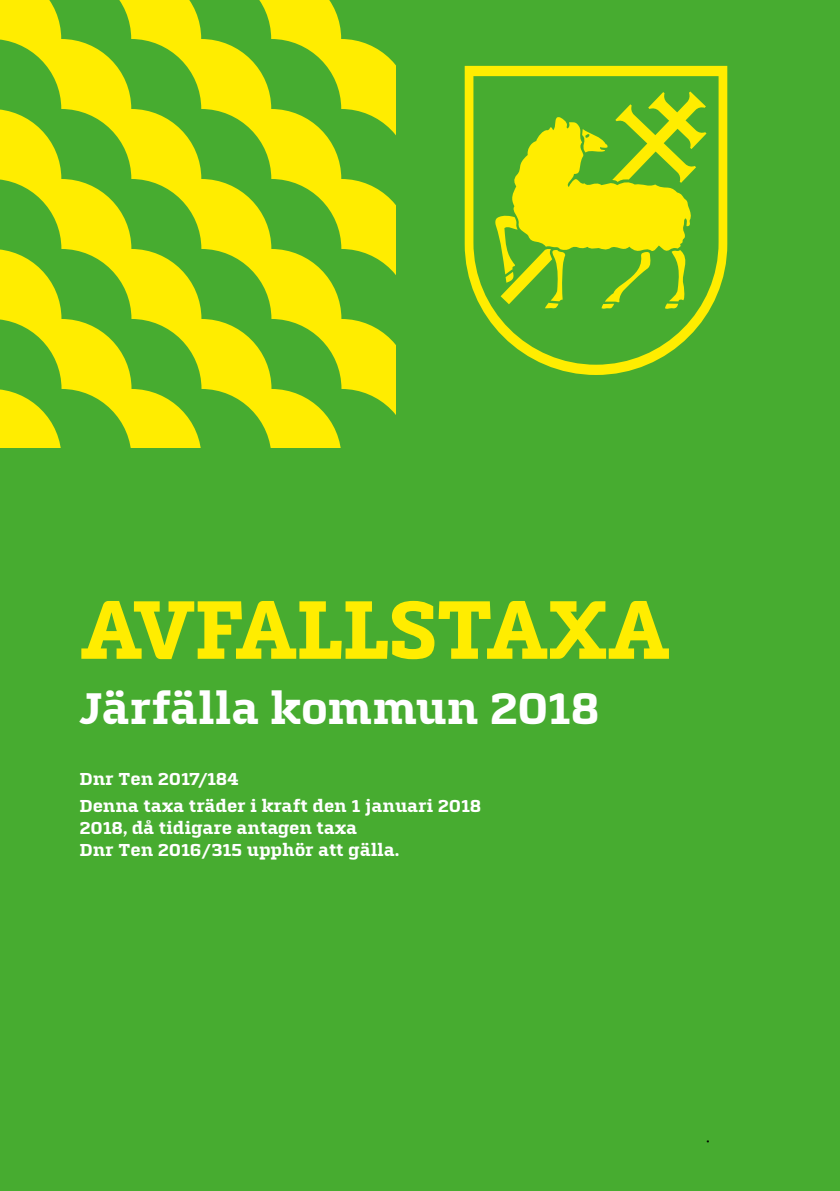
<style>
.page{position:relative;width:840px;height:1191px;background:#fff}
.page>*{position:absolute;margin:0;border:0;box-sizing:border-box;transform-origin:0 0}
.t1{font:700 86px "Quitador For Jarfalla";letter-spacing:-.045em;color:#ffed00}
.t2{font:700 46px "Quitador For Jarfalla";letter-spacing:-.02em;color:#fff}
.t3{font:700 18px/27.6px "Quitador For Jarfalla";letter-spacing:-.01em;color:#fff}
.t4{font:18px "Quitador For Jarfalla";color:#000}
</style>
<div class="page">
<div style="left:0;top:0;width:839px;height:1191px;background:#47ac30"></div>
<svg style="left:256px;top:0;width:139px;height:448px"></svg>
<svg style="left:116px;top:0;width:140px;height:448px"></svg>
<svg style="left:0;top:0;width:116px;height:448px"></svg>
<svg style="left:464px;top:66px;width:262px;height:309px"></svg>
<svg style="left:494px;top:91px;width:212px;height:219px"></svg>
<h1 class="t1" style="left:80px;top:583px;width:591px">AvfAllstAxA</h1>
<h1 class="t2" style="left:79px;top:683px;width:521px">Järfälla kommun 2018</h1>
<p class="t3" style="left:79px;top:765px;width:403px">Dnr ten 2017/184<br>Denna taxa träder i kraft den 1 januari 2018</p>
<p class="t3" style="left:79px;top:817px;width:321px;line-height:22px">2018, då tidigare antagen taxa<br>Dnr ten 2016/315 upphör att gälla.</p>
<p class="t4" style="left:705px;top:1131px;width:6px">·</p>
</div>
